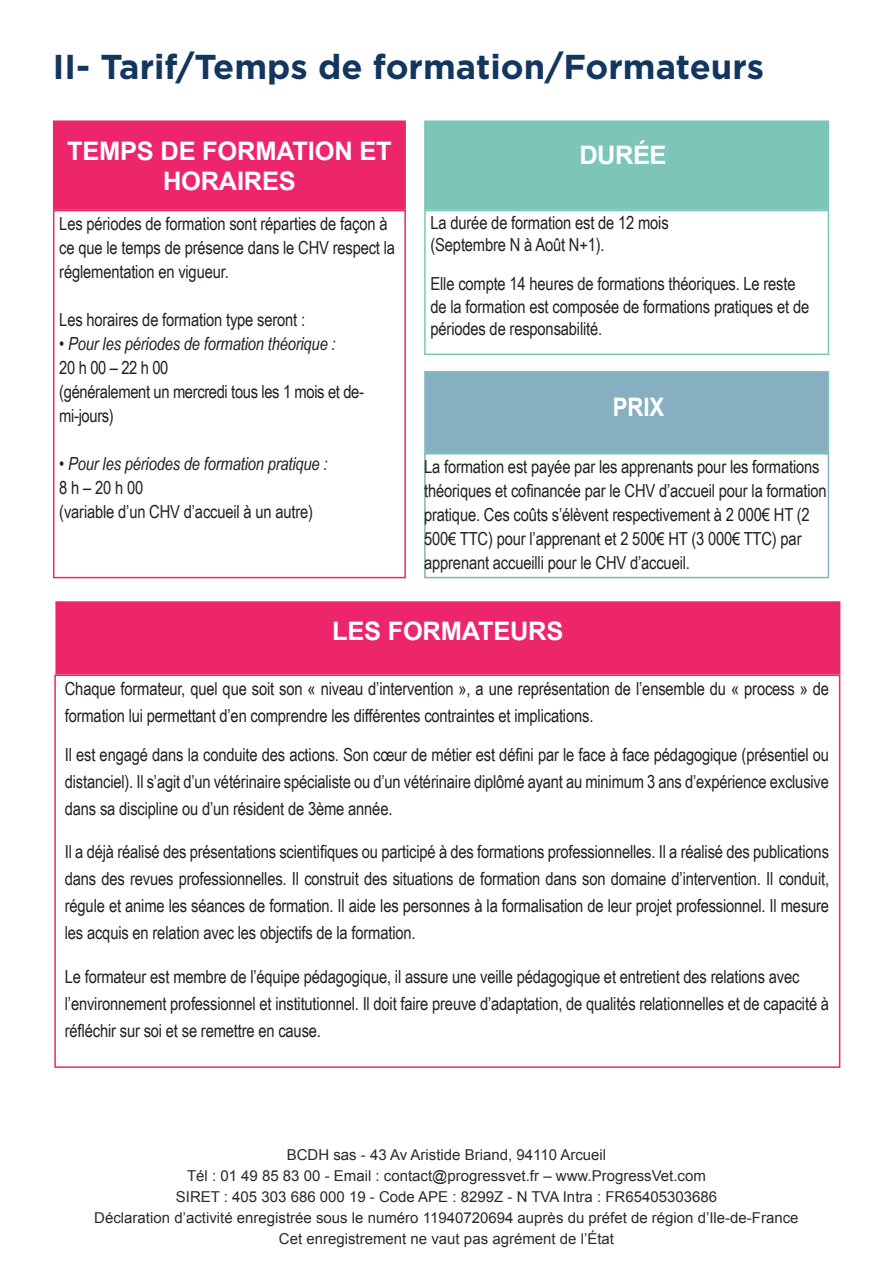
<style>
.page{position:relative;width:893px;height:1263px;background:#fff}
.page>*{position:absolute;margin:0;border:0;box-sizing:border-box;transform-origin:0 0}
.t1{font:700 34.5px "Gotham";color:#13365e}
.t2{font:700 25.5px/30.6px "Arial";letter-spacing:-.01em;color:#fff;text-align:center}
.t3{font:700 25.5px "Arial";letter-spacing:-.01em;color:#fff;scale:.87 1}
.t4{font:18px/24px "Arial Narrow";letter-spacing:-.01em;color:#231f20}
.t5{font:italic 18px "Arial Narrow";letter-spacing:-.01em;color:#231f20}
.t6{font:15px "Arial";color:#262b2d}
</style>
<div class="page">
<div style="left:53px;top:120px;width:353px;height:90px;background:#ed256b;border:2px solid #ed256b"></div>
<div style="left:53px;top:210px;width:353px;height:368px;border:2px solid #ed256b"></div>
<div style="left:424px;top:120px;width:405px;height:90px;background:#7dc5b8;border:2px solid #7dc5b8"></div>
<div style="left:424px;top:210px;width:405px;height:145px;border:2px solid #7dc5b8"></div>
<div style="left:424px;top:371px;width:405px;height:82px;background:#86b0c2;border:2px solid #7dc5b8"></div>
<div style="left:424px;top:453px;width:405px;height:125px;border:2px solid #86b0c2"></div>
<div style="left:55px;top:601px;width:785px;height:73px;background:#ed256b;border:2px solid #ed256b"></div>
<div style="left:54px;top:674px;width:786px;height:394px;border:2px solid #ed256b"></div>
<p class="t1" style="left:53px;top:47px;width:713px">II- Tarif/Temps de formation/Formateurs</p>
<p class="t2" style="left:67px;top:136px;width:326px">TEMPS DE FORMATION ET<br>HORAIRES</p>
<p class="t2" style="left:579px;top:141px;width:89px">DURÉE</p>
<p class="t4" style="left:431px;top:210px;width:240px">La durée de formation est de 12 mois</p>
<p class="t4" style="left:431px;top:232px;width:176px">(Septembre N à Août N+1).</p>
<p class="t4" style="left:431px;top:272px;width:380px;line-height:22.5px">Elle compte 14 heures de formations théoriques. Le reste de la formation est composée de formations pratiques et de périodes de responsabilité.</p>
<p class="t4" style="left:59px;top:211px;width:337px">Les périodes de formation sont réparties de façon à ce que le temps de présence dans le CHV respect la réglementation en vigueur.</p>
<p class="t4" style="left:59px;top:307px;width:247px">Les horaires de formation type seront :</p>
<p class="t5" style="left:59px;top:331px;width:278px">• Pour les périodes de formation théorique :</p>
<p class="t4" style="left:59px;top:355px;width:111px">20 h 00 – 22 h 00</p>
<p class="t4" style="left:59px;top:379px;width:306px">(généralement un mercredi tous les 1 mois et de&shy;mi-jours)</p>
<p class="t5" style="left:59px;top:451px;width:270px">• Pour les périodes de formation pratique :</p>
<p class="t4" style="left:59px;top:475px;width:86px">8 h – 20 h 00</p>
<p class="t4" style="left:59px;top:499px;width:255px">(variable d’un CHV d’accueil à un autre)</p>
<p class="t3" style="left:613px;top:390px;width:61px">PRIX</p>
<p class="t4" style="left:424px;top:454px;width:404px">La formation est payée par les apprenants pour les formations théoriques et cofinancée par le CHV d’accueil pour la formation pratique. Ces coûts s’élèvent respectivement à 2 000€ HT (2<br>500€ TTC) pour l’apprenant et 2 500€ HT (3 000€ TTC) par apprenant accueilli pour le CHV d’accueil.</p>
<p class="t2" style="left:332px;top:617px;width:233px">LES FORMATEURS</p>
<p class="t4" style="left:65px;top:674px;width:766px;line-height:27px">Chaque formateur, quel que soit son « niveau d’intervention », a une représentation de l’ensemble du « process » de formation lui permettant d’en comprendre les différentes contraintes et implications.</p>
<p class="t4" style="left:65px;top:740px;width:766px;line-height:27px;text-align:justify">Il est engagé dans la conduite des actions. Son cœur de métier est défini par le face à face pédagogique (présentiel ou distanciel). Il s’agit d’un vétérinaire spécialiste ou d’un vétérinaire diplômé ayant au minimum 3 ans d’expérience exclusive dans sa discipline ou d’un résident de 3ème année.</p>
<p class="t4" style="left:65px;top:838px;width:766px;line-height:27px;text-align:justify">Il a déjà réalisé des présentations scientifiques ou participé à des formations professionnelles. Il a réalisé des publications dans des revues professionnelles. Il construit des situations de formation dans son domaine d’intervention. Il conduit, régule et anime les séances de formation. Il aide les personnes à la formalisation de leur projet professionnel. Il mesure les acquis en relation avec les objectifs de la formation.</p>
<p class="t4" style="left:65px;top:964px;width:736px">Le formateur est membre de l’équipe pédagogique, il assure une veille pédagogique et entretient des relations avec</p>
<p class="t4" style="left:65px;top:989px;width:766px;line-height:27px">l’environnement professionnel et institutionnel. Il doit faire preuve d’adaptation, de qualités relationnelles et de capacité à réfléchir sur soi et se remettre en cause.</p>
<p class="t6" style="left:287px;top:1145px;width:321px">BCDH sas - 43 Av Aristide Briand, 94110 Arcueil</p>
<p class="t6" style="left:187px;top:1166px;width:520px">Tél : 01 49 85 83 00 - Email : contact@progressvet.fr – www.ProgressVet.com</p>
<p class="t6" style="left:176px;top:1187px;width:543px">SIRET : 405 303 686 000 19 - Code APE : 8299Z - N TVA Intra : FR65405303686</p>
<p class="t6" style="left:94px;top:1208px;width:706px">Déclaration d’activité enregistrée sous le numéro 11940720694 auprès du préfet de région d’Ile-de-France</p>
<p class="t6" style="left:279px;top:1229px;width:337px">Cet enregistrement ne vaut pas agrément de l’État</p>
</div>
